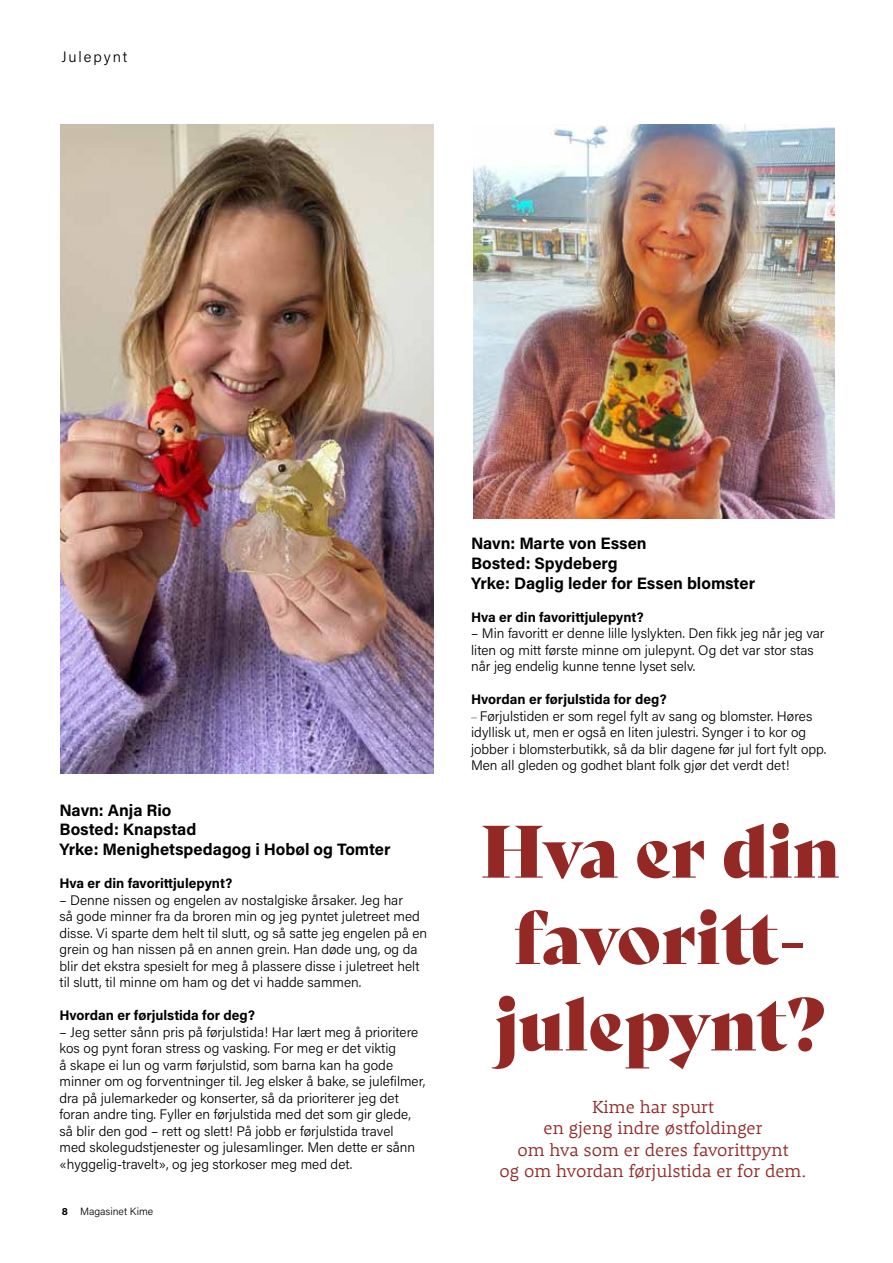
<style>
.page{position:relative;width:893px;height:1263px;background:#fff}
.page>*{position:absolute;margin:0;border:0;box-sizing:border-box;transform-origin:0 0}
.t1{font:72px/86.4px "Bely Display";color:#932825}
.t2{font:300 18px/21.6px "Rooney";color:#932825;text-align:center}
.t3{font:700 16.5px/19.8px "Acumin Pro";color:#000}
.t4{font:300 15px "Acumin Pro";letter-spacing:.125em;color:#000}
.t5{font:300 13.8px/16.5px "Acumin Pro";color:#000}
.t6{font:700 13.8px "Acumin Pro";color:#000}
.t7{font:300 10.5px "Acumin Pro";color:#000}
.s1{font-weight:700}
.s2{font-family:"Bely Display";font-weight:400;font-size:12px}
</style>
<div class="page">
<img style="left:60px;top:124px;width:374px;height:649px">
<img style="left:473px;top:124px;width:361px;height:394px">
<p class="t4" style="left:62px;top:46px;width:67px">Julepynt</p>
<p class="t3" style="left:60px;top:799px;width:333px">Navn: Anja Rio<br>Bosted: Knapstad<br>Yrke: Menighetspedagog i Hobøl og Tomter</p>
<p class="t6" style="left:60px;top:874px;width:174px">Hva er din favorittjulepynt?</p>
<p class="t5" style="left:60px;top:891px;width:369px">– Denne nissen og engelen av nostalgiske årsaker. Jeg har<br>så gode minner fra da broren min og jeg pyntet juletreet med disse. Vi sparte dem helt til slutt, og så satte jeg engelen på en grein og han nissen på en annen grein. Han døde ung, og da blir det ekstra spesielt for meg å plassere disse i juletreet helt til slutt, til minne om ham og det vi hadde sammen.</p>
<p class="t6" style="left:60px;top:1006px;width:197px">Hvordan er førjulstida for deg?</p>
<p class="t5" style="left:60px;top:1023px;width:367px">– Jeg setter sånn pris på førjulstida! Har lært meg å prioritere kos og pynt foran stress og vasking. For meg er det viktig<br>å skape ei lun og varm førjulstid, som barna kan ha gode minner om og forventninger til. Jeg elsker å bake, se julefilmer, dra på julemarkeder og konserter, så da prioriterer jeg det foran andre ting. Fyller en førjulstida med det som gir glede, så blir den god – rett og slett! På jobb er førjulstida travel<br>med skolegudstjenester og julesamlinger. Men dette er sånn «hyggelig-travelt», og jeg storkoser meg med det.</p>
<p class="t7" style="left:62px;top:1204px;width:93px"><span class="s1">8</span> Magasinet Kime</p>
<p class="t3" style="left:471px;top:532px;width:286px">Navn: Marte von Essen<br>Bosted: Spydeberg<br>Yrke: Daglig leder for Essen blomster</p>
<p class="t6" style="left:471px;top:607px;width:174px">Hva er din favorittjulepynt?</p>
<p class="t5" style="left:471px;top:624px;width:355px">– Min favoritt er denne lille lyslykten. Den fikk jeg når jeg var liten og mitt første minne om julepynt. Og det var stor stas når jeg endelig kunne tenne lyset selv.</p>
<p class="t6" style="left:471px;top:689px;width:197px">Hvordan er førjulstida for deg?</p>
<p class="t5" style="left:471px;top:707px;width:357px"><span class="s2">–</span> Førjulstiden er som regel fylt av sang og blomster. Høres idyllisk ut, men er også en liten julestri. Synger i to kor og jobber i blomsterbutikk, så da blir dagene før jul fort fylt opp.<br>Men all gleden og godhet blant folk gjør det verdt det!</p>
<h1 class="t1" style="left:480px;top:802px;width:361px">Hva er din favoritt&shy;julepynt?</h1>
<h2 class="t2" style="left:500px;top:1095px;width:308px">Kime har spurt<br>en gjeng indre østfoldinger<br>om hva som er deres favorittpynt<br>og om hvordan førjulstida er for dem.</h2>
</div>
